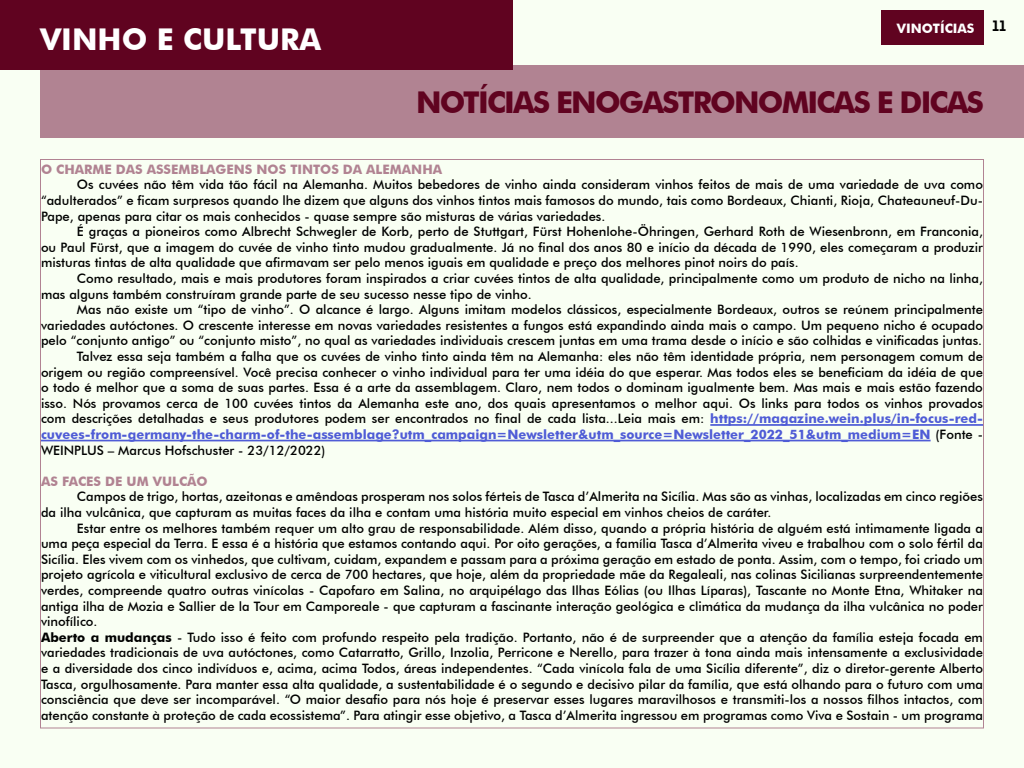
<style>
.page{position:relative;width:1024px;height:768px;background:#f9fff3}
.page>*{position:absolute;margin:0;border:0;box-sizing:border-box;transform-origin:0 0}
.t1{font:700 30px "Futura BT";letter-spacing:-.06em;color:#600320}
.t2{font:700 30px "Futura BT";color:#fff}
.t3{font:500 13px/15.6px "Futura BT";color:#000}
.t4{font:700 13px "Futura BT";color:#4f5cd6}
.t5{font:700 13px "Futura BT";color:#b18392}
.t6{font:700 13px "Futura BT";color:#fff}
.s1{font-weight:700;color:#4f5cd6}
.s2{font-weight:500;color:#000}
.s3{font-weight:700}
</style>
<div class="page">
<div style="left:882px;top:10px;width:102px;height:34px;background:#600320"></div>
<div style="left:40px;top:65px;width:984px;height:73px;background:#b18392"></div>
<hr style="left:710px;top:424px;width:273px;height:2px;background:#4f5cd6">
<hr style="left:41px;top:440px;width:890px;height:1px;background:#4f5cd6">
<div style="left:0;top:0;width:513px;height:70px;background:#600320"></div>
<h1 class="t2" style="left:40px;top:21px;width:283px">VINHO E CULTURA</h1>
<p class="t6" style="left:897px;top:21px;width:111px">VINOTÍCIAS <sup>11</sup></p>
<h1 class="t1" style="left:416px;top:84px;width:569px">NOTÍCIAS ENOGASTRONOMICAS E DICAS</h1>
<p class="t5" style="left:41px;top:161px;width:403px">O CHARME DAS ASSEMBLAGENS NOS TINTOS DA ALEMANHA</p>
<p class="t3" style="left:41px;top:177px;width:944px;text-align:justify;text-indent:36px">Os cuvées não têm vida tão fácil na Alemanha. Muitos bebedores de vinho ainda consideram vinhos feitos de mais de uma variedade de uva como “adulterados” e ficam surpresos quando lhe dizem que alguns dos vinhos tintos mais famosos do mundo, tais como Bordeaux, Chianti, Rioja, Chateauneuf-Du-Pape, apenas para citar os mais conhecidos - quase sempre são misturas de várias variedades.</p>
<p class="t3" style="left:41px;top:224px;width:943px;text-align:justify;text-indent:36px">É graças a pioneiros como Albrecht Schwegler de Korb, perto de Stuttgart, Fürst Hohenlohe-Öhringen, Gerhard Roth de Wiesenbronn, em Franconia, ou Paul Fürst, que a imagem do cuvée de vinho tinto mudou gradualmente. Já no final dos anos 80 e início da década de 1990, eles começaram a produzir misturas tintas de alta qualidade que afirmavam ser pelo menos iguais em qualidade e preço dos melhores pinot noirs do país.</p>
<p class="t3" style="left:41px;top:271px;width:944px;text-indent:36px">Como resultado, mais e mais produtores foram inspirados a criar cuvées tintos de alta qualidade, principalmente como um produto de nicho na linha, mas alguns também construíram grande parte de seu sucesso nesse tipo de vinho.</p>
<p class="t3" style="left:77px;top:302px;width:907px">Mas não existe um “tipo de vinho”. O alcance é largo. Alguns imitam modelos clássicos, especialmente Bordeaux, outros se reúnem principalmente</p>
<p class="t3" style="left:41px;top:317px;width:943px">variedades autóctones. O crescente interesse em novas variedades resistentes a fungos está expandindo ainda mais o campo. Um pequeno nicho é ocupado</p>
<p class="t3" style="left:41px;top:333px;width:943px">pelo “conjunto antigo” ou “conjunto misto”, no qual as variedades individuais crescem juntas em uma trama desde o início e são colhidas e vinificadas juntas.</p>
<p class="t3" style="left:77px;top:349px;width:907px">Talvez essa seja também a falha que os cuvées de vinho tinto ainda têm na Alemanha: eles não têm identidade própria, nem personagem comum de</p>
<p class="t3" style="left:41px;top:364px;width:943px">origem ou região compreensível. Você precisa conhecer o vinho individual para ter uma idéia do que esperar. Mas todos eles se beneficiam da idéia de que</p>
<p class="t3" style="left:41px;top:380px;width:943px">o todo é melhor que a soma de suas partes. Essa é a arte da assemblagem. Claro, nem todos o dominam igualmente bem. Mas mais e mais estão fazendo</p>
<p class="t3" style="left:41px;top:395px;width:944px">isso. Nós provamos cerca de 100 cuvées tintos da Alemanha este ano, dos quais apresentamos o melhor aqui. Os links para todos os vinhos provados</p>
<p class="t3" style="left:41px;top:411px;width:943px">com descrições detalhadas e seus produtores podem ser encontrados no final de cada lista...Leia mais em: <span class="s1">https://magazine.wein.plus/in-focus-red-</span></p>
<p class="t4" style="left:41px;top:427px;width:944px">cuvees-from-germany-the-charm-of-the-assemblage?utm_campaign=Newsletter&amp;utm_source=Newsletter_2022_51&amp;utm_medium=EN <span class="s2">(Fonte -</span></p>
<p class="t3" style="left:41px;top:442px;width:286px">WEINPLUS – Marcus Hofschuster - 23/12/2022)</p>
<p class="t5" style="left:41px;top:473px;width:168px">AS FACES DE UM VULCÃO</p>
<p class="t3" style="left:41px;top:489px;width:943px;text-indent:36px">Campos de trigo, hortas, azeitonas e amêndoas prosperam nos solos férteis de Tasca d’Almerita na Sicília. Mas são as vinhas, localizadas em cinco regiões da ilha vulcânica, que capturam as muitas faces da ilha e contam uma história muito especial em vinhos cheios de caráter.</p>
<p class="t3" style="left:41px;top:520px;width:944px;text-indent:36px">Estar entre os melhores também requer um alto grau de responsabilidade. Além disso, quando a própria história de alguém está intimamente ligada a uma peça especial da Terra. E essa é a história que estamos contando aqui. Por oito gerações, a família Tasca d’Almerita viveu e trabalhou com o solo fértil da Sicília. Eles vivem com os vinhedos, que cultivam, cuidam, expandem e passam para a próxima geração em estado de ponta. Assim, com o tempo, foi criado um projeto agrícola e viticultural exclusivo de cerca de 700 hectares, que hoje, além da propriedade mãe da Regaleali, nas colinas Sicilianas surpreendentemente verdes, compreende quatro outras vinícolas - Capofaro em Salina, no arquipélago das Ilhas Eólias (ou Ilhas Líparas), Tascante no Monte Etna, Whitaker na antiga ilha de Mozia e Sallier de la Tour em Camporeale - que capturam a fascinante interação geológica e climática da mudança da ilha vulcânica no poder vinofílico.<br><span class="s3">Aberto a mudanças</span> - Tudo isso é feito com profundo respeito pela tradição. Portanto, não é de surpreender que a atenção da família esteja focada em variedades tradicionais de uva autóctones, como Catarratto, Grillo, Inzolia, Perricone e Nerello, para trazer à tona ainda mais intensamente a exclusividade e a diversidade dos cinco indivíduos e, acima, acima Todos, áreas independentes. “Cada vinícola fala de uma Sicília diferente”, diz o diretor-gerente Alberto Tasca, orgulhosamente. Para manter essa alta qualidade, a sustentabilidade é o segundo e decisivo pilar da família, que está olhando para o futuro com uma consciência que deve ser incomparável. “O maior desafio para nós hoje é preservar esses lugares maravilhosos e transmiti-los a nossos filhos intactos, com atenção constante à proteção de cada ecossistema”. Para atingir esse objetivo, a Tasca d’Almerita ingressou em programas como Viva e Sostain - um programa</p>
</div>
